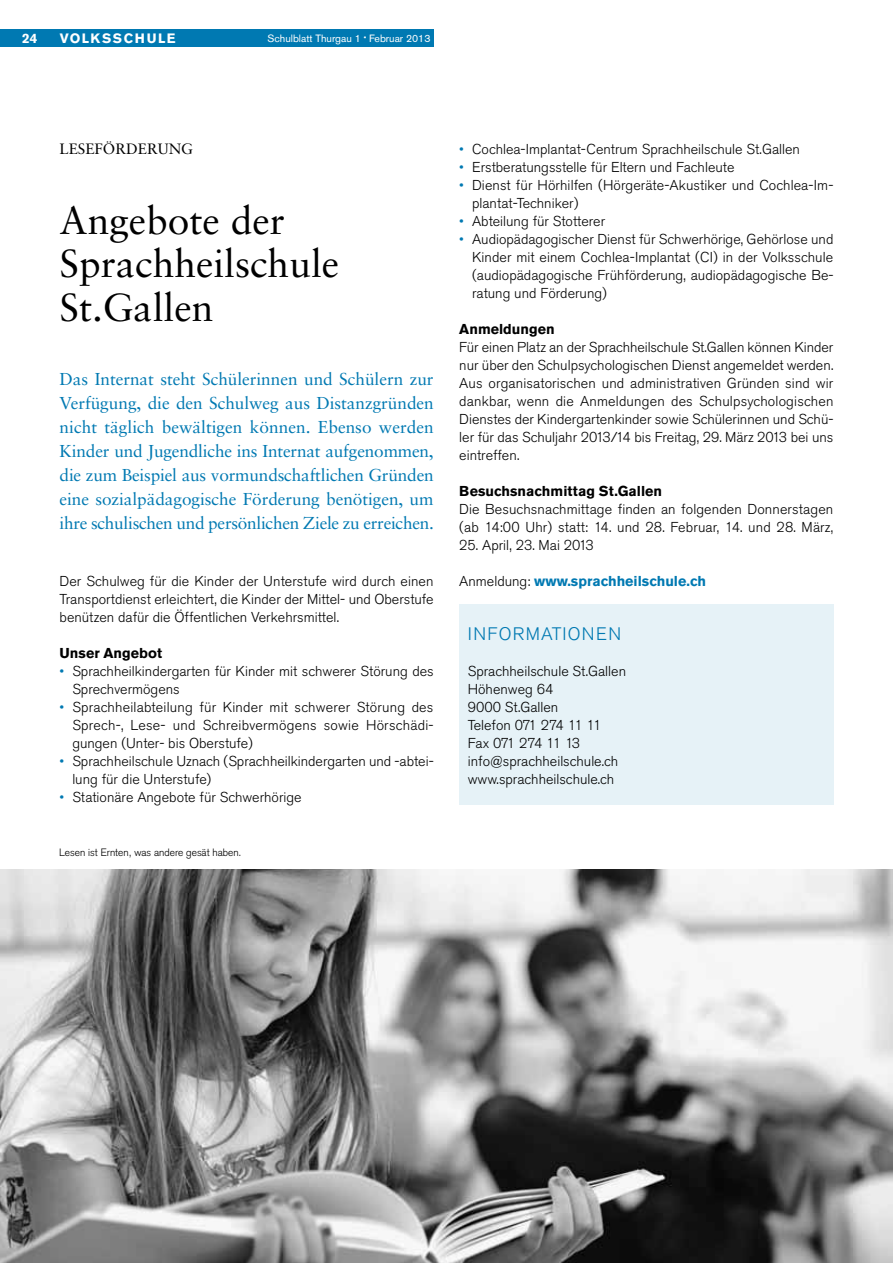
<style>
.page{position:relative;width:893px;height:1263px;background:#fff}
.page>*{position:absolute;margin:0;border:0;box-sizing:border-box;transform-origin:0 0}
.t1{font:39px/43.5px "Sabon";color:#000}
.t2{font:300 18px "Akzidenz Grotesk BQ";color:#0079b2}
.t3{font:17.25px/24px "Sabon";letter-spacing:-.015em;color:#0079b2;text-align:justify}
.t4{font:15px "Sabon";color:#000}
.t5{font:300 14.25px/18px "Akzidenz Grotesk BQ";color:#000}
.t6{font:700 14.25px "Akzidenz Grotesk BQ";color:#000}
.t7{font:700 14.25px "Akzidenz Grotesk BQ";color:#0079b2}
.t8{font:700 13.5px "Akzidenz Grotesk BQ";letter-spacing:.12em;color:#fff}
.t9{font:300 10.5px "Akzidenz Grotesk";color:#000}
.t10{font:10.5px "Akzidenz Grotesk BQ";color:#fff}
.s1{font-size:7.5px}
.s2{color:#0079b2}
.s3{font-weight:300;color:#000}
</style>
<div class="page">
<div style="left:459px;top:604px;width:374px;height:201px;background:#e6f2f7"></div>
<img style="left:0;top:869px;width:893px;height:394px">
<div style="left:0;top:30px;width:434px;height:17px;background:#0079b2"></div>
<p class="t8" style="left:22px;top:31px;width:17px">24</p>
<p class="t8" style="left:60px;top:31px;width:54px">Vol kssc</p>
<p class="t8" style="left:135px;top:31px;width:33px">hule</p>
<p class="t10" style="left:267px;top:32px;width:165px">Schulblatt Thurgau 1 <span class="s1">•</span> Februar 2013</p>
<p class="t4" style="left:60px;top:140px;width:19px">Lesef</p>
<p class="t4" style="left:103px;top:140px;width:25px">örderung</p>
<h1 class="t1" style="left:60px;top:198px;width:281px">Angebote der<br>Sprachheilschule<br>St.Gallen</h1>
<p class="t3" style="left:60px;top:367px;width:376px">Das Internat steht Schülerinnen und Schülern zur Verfügung, die den Schulweg aus Distanzgründen nicht täglich bewältigen können. Ebenso werden Kinder und Jugendliche ins Internat aufgenommen, die zum Beispiel aus vormundschaftlichen Gründen eine sozialpädagogische Förderung benötigen, um ihre schulischen und persönlichen Ziele zu erreichen.</p>
<p class="t5" style="left:60px;top:572px;width:376px;text-align:justify">Der Schulweg für die Kinder der U nterstufe wird durch einen Transportdienst erleichtert, die Kinder der Mittel- und Oberstufe benützen dafür die Öffentlichen Verkehrsmittel.</p>
<p class="t6" style="left:60px;top:645px;width:104px">Unser Angebot</p>
<p class="t5" style="left:72px;top:662px;width:363px;text-indent:-13px"><span class="s2">•</span> Sprachheilkindergarten für Kinder mit schwerer Störung des<br>Sprechvermögens</p>
<p class="t5" style="left:72px;top:698px;width:363px;text-align:justify;text-indent:-13px"><span class="s2">•</span> Sprachheilabteilung für Kinder mit schwerer Störung des Sprech-, Lese- und Schreibvermögens sowie Hörschädi&shy;gungen (U nter- bis Oberstufe)</p>
<p class="t5" style="left:72px;top:752px;width:363px;text-indent:-13px"><span class="s2">•</span> Sprachheilschule Uznach (Sprachheilkindergarten und -abtei&shy;lung für die U nterstufe)</p>
<p class="t5" style="left:60px;top:788px;width:243px"><span class="s2">•</span> Stationäre Angebote für Schwerhörige</p>
<p class="t9" style="left:59px;top:846px;width:184px">Lesen ist Ernten, was andere gesät haben.</p>
<p class="t5" style="left:459px;top:140px;width:342px"><span class="s2">•</span> Cochlea-Implantat-Centrum Sprachheilschule St.Gallen</p>
<p class="t5" style="left:459px;top:158px;width:277px"><span class="s2">•</span> Erstberatungsstelle für Eltern und Fachleute</p>
<p class="t5" style="left:472px;top:176px;width:363px;text-indent:-13px"><span class="s2">•</span> Dienst für Hörhilfen (Hörgeräte-Akustiker und Cochlea-Im&shy;plantat-Techniker)</p>
<p class="t5" style="left:459px;top:212px;width:147px"><span class="s2">•</span> Abteilung für Stotterer</p>
<p class="t5" style="left:472px;top:230px;width:363px;text-align:justify;text-indent:-13px"><span class="s2">•</span> Audiopädagogischer Dienst für Schwerhörige, Gehörlose und Kinder mit einem Cochlea-Implantat (CI) in der Volksschule (audiopädagogische Frühförderung, audiopädagogische Be&shy;ratung und Förderung)</p>
<p class="t6" style="left:459px;top:321px;width:97px">Anmeldungen</p>
<p class="t5" style="left:459px;top:338px;width:376px;text-align:justify">Für einen Platz an der Sprachheilschule St.Gallen können Kinder nur über den Schulpsychologischen Dienst angemeldet werden.<br>Aus organisatorischen und administrativen Gründen sind wir dankbar, wenn die Anmeldungen des Schulpsychologischen Dienstes der Kindergartenkinder sowie Schülerinnen und Schü&shy;ler für das Schuljahr 2013/14 bis Freitag, 29. März 2013 bei uns eintreffen.</p>
<p class="t6" style="left:459px;top:483px;width:204px">Besuchsnachmittag St.Gallen</p>
<p class="t5" style="left:459px;top:500px;width:375px">Die Besuchsnachmittage finden an folgenden Donnerstagen (ab 14:00 U hr) statt: 14. und 28. Februar, 14. und 28. März,</p>
<p class="t5" style="left:459px;top:536px;width:136px">25. April, 23. Mai 2013</p>
<p class="t7" style="left:459px;top:573px;width:248px"><span class="s3">Anmeldung:</span> www.sprachheilschule.ch</p>
<p class="t2" style="left:468px;top:624px;width:19px">Informationen</p>
<p class="t5" style="left:468px;top:662px;width:160px">Sprachheilschule St.Gallen<br>Höhenweg 64<br>9000 St.Gallen<br>Telefon 071 274 11 11<br>Fax 071 274 11 13 info@sprachheilschule.ch www.sprachheilschule.ch</p>
</div>
